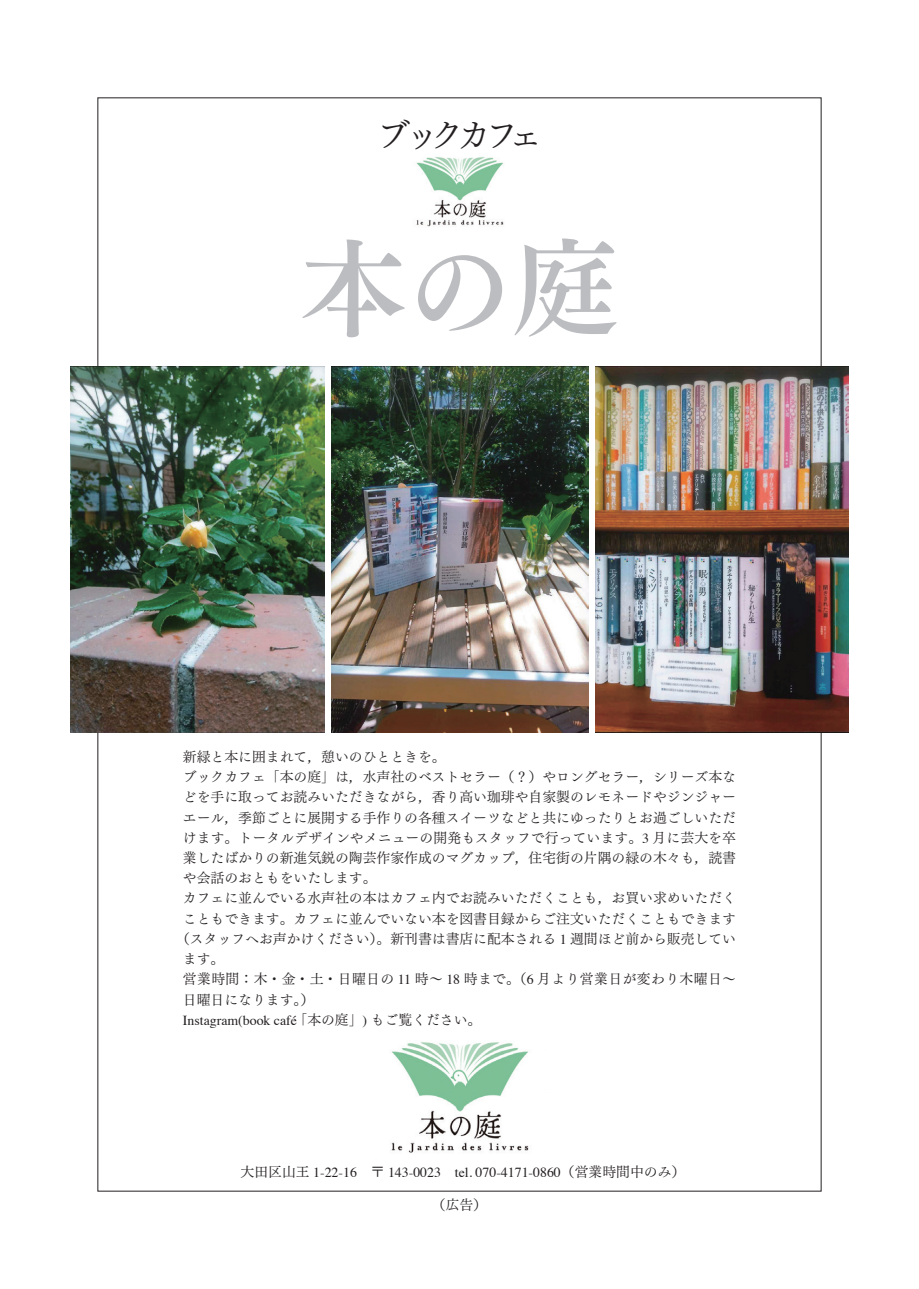
<style>
.page{position:relative;width:919px;height:1289px;background:#fff}
.page>*{position:absolute;margin:0;border:0;box-sizing:border-box;transform-origin:0 0}
.t1{font:106.35px "Tsuku Min Pro B";color:#bcbdc0}
.t2{font:34.05px "Tsuku Min Pr 5 R";letter-spacing:-.22em;color:#231f20}
.t3{font:13.8px "Tsuku Min Pr 5 R";color:#231f20}
.t4{font:13.8px "Times";color:#231f20}
.t5{font:13.8px "Tsuku Min Pr 5 R";letter-spacing:.03em;color:#231f20}
.s1{font-family:"Times"}
.s2{font-family:"Tsuku Min Pr 5 R"}
</style>
<div class="page">
<img style="left:391px;top:1042px;width:138px;height:111px">
<img style="left:416px;top:157px;width:88px;height:70px">
<img style="left:70px;top:366px;width:255px;height:366px">
<img style="left:331px;top:366px;width:257px;height:366px">
<img style="left:595px;top:366px;width:253px;height:366px">
<h2 class="t2" style="left:376px;top:105px;width:168px">ブックカフェ</h2>
<h1 class="t1" style="left:300px;top:205px;width:320px">本の庭</h1>
<p class="t3" style="left:183px;top:744px;width:264px">新緑と本に囲まれて，憩いのひとときを。</p>
<p class="t3" style="left:183px;top:764px;width:554px">ブックカフェ「本の庭」は，水声社のベストセラー（？）やロングセラー，シリーズ本な</p>
<p class="t3" style="left:183px;top:784px;width:554px">どを手に取ってお読みいただきながら，香り高い珈琲や自家製のレモネードやジンジャー</p>
<p class="t3" style="left:183px;top:805px;width:554px">エール，季節ごとに展開する手作りの各種スイーツなどと共にゆったりとお過ごしいただ</p>
<p class="t3" style="left:183px;top:825px;width:554px">けます。トータルデザインやメニューの開発もスタッフで行っています。<span class="s1">3</span> 月に芸大を卒</p>
<p class="t3" style="left:183px;top:845px;width:554px">業したばかりの新進気鋭の陶芸作家作成のマグカップ，住宅街の片隅の緑の木々も，読書</p>
<p class="t3" style="left:183px;top:865px;width:195px">や会話のおともをいたします。</p>
<p class="t3" style="left:183px;top:885px;width:554px">カフェに並んでいる水声社の本はカフェ内でお読みいただくことも，お買い求めいただく</p>
<p class="t3" style="left:183px;top:906px;width:554px">こともできます。カフェに並んでいない本を図書目録からご注文いただくこともできます</p>
<p class="t3" style="left:176px;top:926px;width:561px">（スタッフへお声かけください）。新刊書は書店に配本される <span class="s1">1</span> 週間ほど前から販売してい</p>
<p class="t3" style="left:183px;top:946px;width:43px">ます。</p>
<p class="t5" style="left:183px;top:966px;width:554px">営業時間：木・金・土・日曜日の <span class="s1">11</span> 時～ <span class="s1">18</span> 時まで。（<span class="s1">6</span> 月より営業日が変わり木曜日~</p>
<p class="t3" style="left:183px;top:986px;width:133px">日曜日になります (。</p>
<p class="t3" style="left:293px;top:1007px;width:189px">「本の庭」<span class="s1">)</span> もご覧ください。</p>
<p class="t4" style="left:183px;top:1007px;width:115px">Instagram(book café</p>
<p class="t4" style="left:240px;top:1159px;width:202px"><span class="s2">大田区山王</span> 1-22-16<span class="s2">　〒</span> 143-0023</p>
<p class="t4" style="left:455px;top:1159px;width:232px">tel. 070-4171-0860<span class="s2">（営業時間中のみ(</span></p>
<p class="t3" style="left:432px;top:1192px;width:57px">（広告(</p>
</div>
